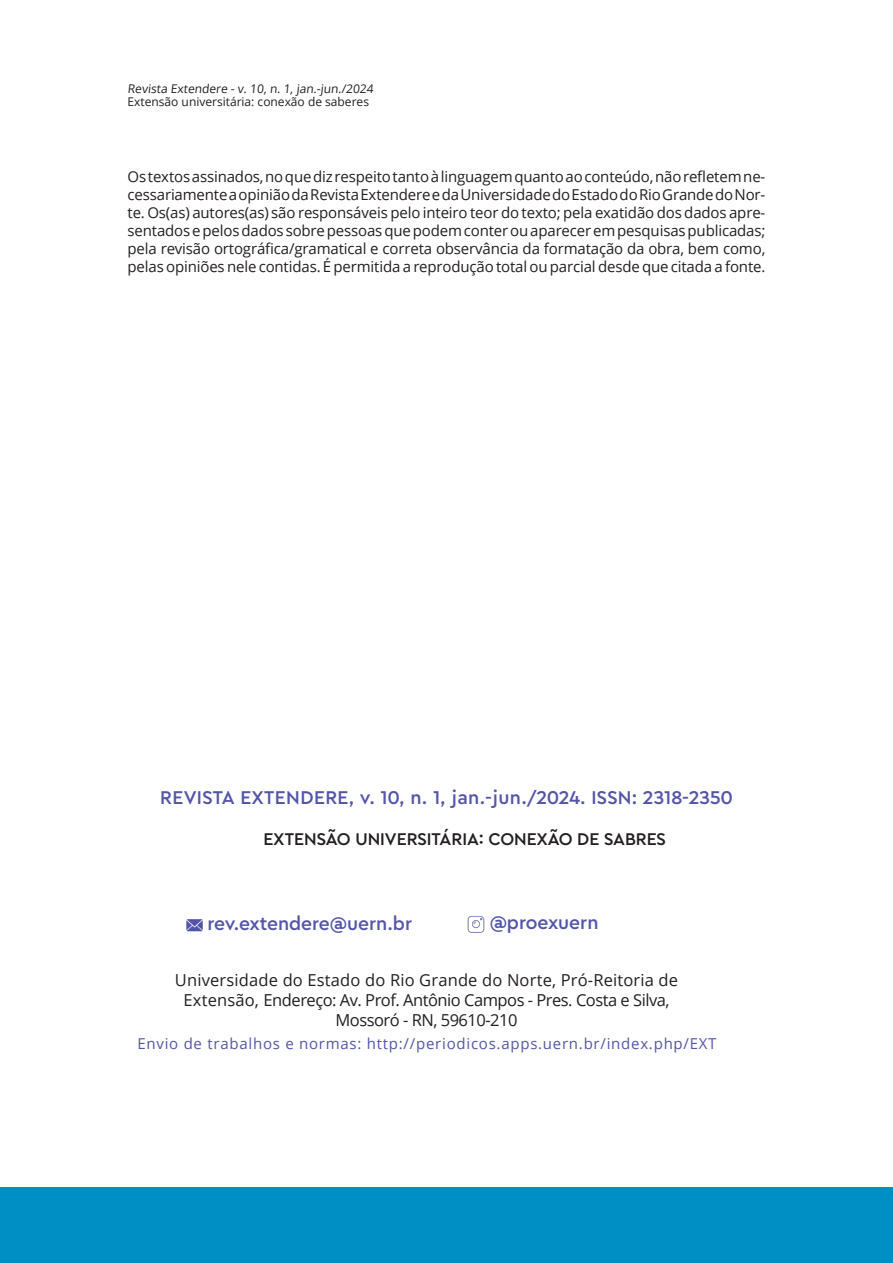
<style>
.page{position:relative;width:893px;height:1263px;background:#fff}
.page>*{position:absolute;margin:0;border:0;box-sizing:border-box;transform-origin:0 0}
.t1{font:500 18px "Megabyte";letter-spacing:.01em;color:#5355a9}
.t2{font:16.5px "Open Sans";letter-spacing:-.03em;color:#231f20}
.t3{font:16.5px "Open Sans";letter-spacing:.01em;color:#231f20}
.t4{font:500 16.5px "Megabyte";color:#231f20}
.t5{font:15px/18px "Open Sans";letter-spacing:-.01em;color:#231f20;text-align:justify}
.t6{font:15px "Open Sans";letter-spacing:.05em;color:#5355a9}
.t7{font:12px "Open Sans";color:#231f20}
</style>
<div class="page">
<img style="left:467px;top:916px;width:18px;height:17px">
<img style="left:186px;top:919px;width:17px;height:13px">
<div style="left:0;top:1187px;width:893px;height:76px;background:#008fc5"></div>
<p class="t7" style="left:128px;top:80px;width:249px">Revista Extendere - v. 10, n. 1, jan.-jun./2024</p>
<p class="t7" style="left:128px;top:94px;width:243px">Extensão universitária: conexão de saberes</p>
<p class="t5" style="left:128px;top:167px;width:639px">Os textos assinados, no que diz respeito tanto à linguagem quanto ao conteúdo, não refletem ne&shy;cessariamente a opinião da Revista Extendere e da Universidade do Estado do Rio Grande do Nor&shy;te. Os(as) autores(as) são responsáveis pelo inteiro teor do texto; pela exatidão dos dados apre&shy;sentados e pelos dados sobre pessoas que podem conter ou aparecer em pesquisas publicadas; pela revisão ortográfica/gramatical e correta observância da formatação da obra, bem como, pelas opiniões nele contidas. É permitida a reprodução total ou parcial desde que citada a fonte.</p>
<p class="t1" style="left:160px;top:784px;width:574px">REVISTA EXTENDERE, v. 10, n. 1, jan.-jun./2024. ISSN: 2318-2350</p>
<p class="t4" style="left:263px;top:827px;width:404px">EXTENSÃO UNIVERSITÁRIA: CONEXÃO DE SABRES</p>
<p class="t1" style="left:208px;top:911px;width:206px">rev.extendere@uern.br</p>
<p class="t1" style="left:490px;top:910px;width:110px">@proexuern</p>
<p class="t3" style="left:175px;top:969px;width:505px">Universidade do Estado do Rio Grande do Norte, Pró-Reitoria de</p>
<p class="t2" style="left:184px;top:988px;width:487px">Extensão, Endereço: Av. Prof. Antônio Campos - Pres. Costa e Silva,</p>
<p class="t2" style="left:336px;top:1008px;width:184px">Mossoró - RN, 59610-210</p>
<p class="t6" style="left:137px;top:1033px;width:581px">Envio de trabalhos e normas: http://periodicos.apps.uern.br/index.php/EXT</p>
</div>
